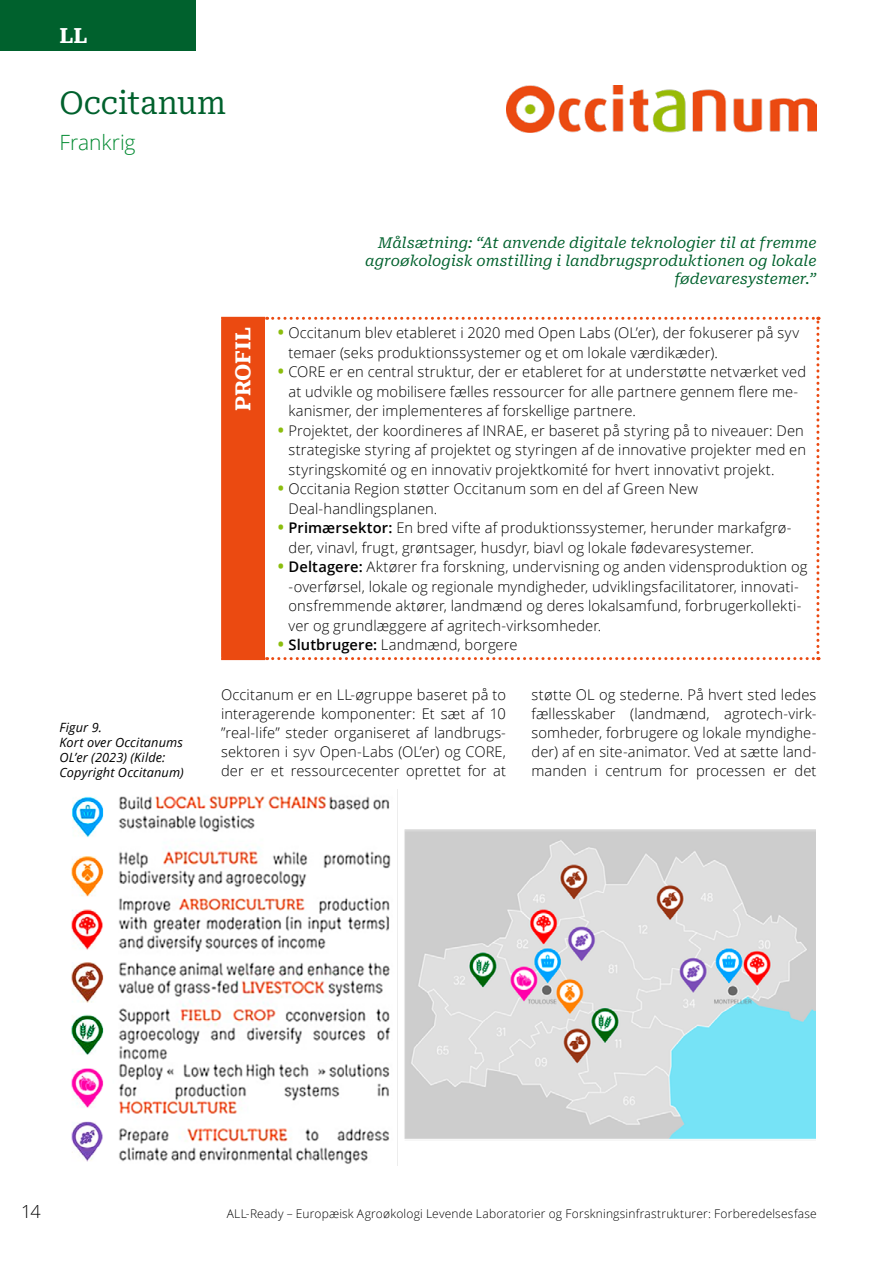
<style>
.page{position:relative;width:893px;height:1263px;background:#fff}
.page>*{position:absolute;margin:0;border:0;box-sizing:border-box;transform-origin:0 0}
.t1{font:31.5px "Roboto Serif";letter-spacing:-.005em;color:#00612d;scale:.95 1}
.t2{font:700 21px "Roboto Serif";letter-spacing:-.005em;color:#fff}
.t3{font:300 21px "Open Sans";letter-spacing:-.005em;color:#008930}
.t4{font:300 18px "Open Sans";color:#000}
.t5{font:italic 15px/18px "Roboto Serif";letter-spacing:-.005em;color:#00612d;text-align:right}
.t6{font:300 14.7px/19.5px "Open Sans";letter-spacing:.005em;color:#000}
.t7{font:italic 12.75px/15px "Open Sans";letter-spacing:.01em;color:#000}
.t8{font:300 12px "Open Sans";letter-spacing:.015em;color:#000}
.s1{font-weight:700;font-size:16.5px;color:#8bbd0d}
.s2{font-weight:600}
</style>
<div class="page">
<div style="left:0;top:0;width:196px;height:51px;background:#00612d"></div>
<img style="left:71px;top:789px;width:745px;height:376px">
<img style="left:506px;top:85px;width:310px;height:47px">
<div style="left:223px;top:318px;width:42px;height:341px;background:#eb4a11"></div>
<svg style="left:267px;top:317px;width:552px;height:343px"></svg>
<hr style="left:221px;top:317px;width:44px;height:3px;background:#eb4a11">
<hr style="left:221px;top:320px;width:3px;height:337px;background:#eb4a11">
<hr style="left:221px;top:657px;width:44px;height:3px;background:#eb4a11">
<h2 class="t2" style="left:60px;top:18px;width:30px">LL</h2>
<h1 class="t1" style="left:60px;top:78px;width:177px">Occitanum</h1>
<h2 class="t3" style="left:60px;top:128px;width:78px">Frankrig</h2>
<p class="t5" style="left:365px;top:233px;width:453px">Målsætning: “At anvende digitale teknologier til at fremme agroøkologisk omstilling i landbrugsproduktionen og lokale fødevaresystemer.”</p>
<p class="t7" style="left:60px;top:719px;width:126px">Figur 9.<br>Kort over Occitanums<br>OL’er (2023) (Kilde:<br>Copyright Occitanum)</p>
<h2 class="t2" style="left:226px;top:411px;width:86px;rotate:-90deg">PROFIL</h2>
<p class="t6" style="left:289px;top:323px;width:512px;text-indent:-11px"><span class="s1">•</span> Occitanum blev etableret i 2020 med Open Labs (OL’er), der fokuserer på syv temaer (seks produktionssystemer og et om lokale værdikæder).</p>
<p class="t6" style="left:289px;top:362px;width:519px;text-indent:-11px"><span class="s1">•</span> CORE er en central struktur, der er etableret for at understøtte netværket ved at udvikle og mobilisere fælles ressourcer for alle partnere gennem flere me&shy;kanismer, der implementeres af forskellige partnere.</p>
<p class="t6" style="left:289px;top:420px;width:519px;text-indent:-11px"><span class="s1">•</span> Projektet, der koordineres af INRAE, er baseret på styring på to niveauer: Den strategiske styring af projektet og styringen af de innovative projekter med en styringskomité og en innovativ projektkomité for hvert innovativt projekt.</p>
<p class="t6" style="left:289px;top:479px;width:411px;text-indent:-11px"><span class="s1">•</span> Occitania Region støtter Occitanum som en del af Green New<br>Deal-handlingsplanen.</p>
<p class="t6" style="left:289px;top:518px;width:505px;text-indent:-11px"><span class="s1">•</span> <span class="s2">Primærsektor:</span> En bred vifte af produktionssystemer, herunder markafgrø&shy;der, vinavl, frugt, grøntsager, husdyr, biavl og lokale fødevaresystemer.</p>
<p class="t6" style="left:289px;top:557px;width:520px;text-indent:-11px"><span class="s1">•</span> <span class="s2">Deltagere:</span> Aktører fra forskning, undervisning og anden vidensproduktion og -overførsel, lokale og regionale myndigheder, udviklingsfacilitatorer, innovati&shy;onsfremmende aktører, landmænd og deres lokalsamfund, forbrugerkollekti&shy;ver og grundlæggere af agritech-virksomheder.</p>
<p class="t6" style="left:278px;top:635px;width:241px"><span class="s1">•</span> <span class="s2">Slutbrugere:</span> Landmænd, borgere</p>
<p class="t6" style="left:221px;top:684px;width:286px;text-align:justify">Occitanum er en LL-øgruppe baseret på to interagerende komponenter: Et sæt af 10 ”real-life” steder organiseret af landbrugs&shy;sektoren i syv Open-Labs (OL’er) og CORE, der er et ressourcecenter oprettet for at</p>
<p class="t6" style="left:531px;top:684px;width:286px;text-align:justify">støtte OL og stederne. På hvert sted ledes fællesskaber (landmænd, agrotech-virk&shy;somheder, forbrugere og lokale myndighe&shy;der) af en site-animator. Ved at sætte land&shy;manden i centrum for processen er det</p>
<p class="t4" style="left:21px;top:1199px;width:21px">14</p>
<p class="t8" style="left:227px;top:1206px;width:592px">ALL-Ready – Europæisk Agroøkologi Levende Laboratorier og Forskningsinfrastrukturer: Forberedelsesfase</p>
</div>
